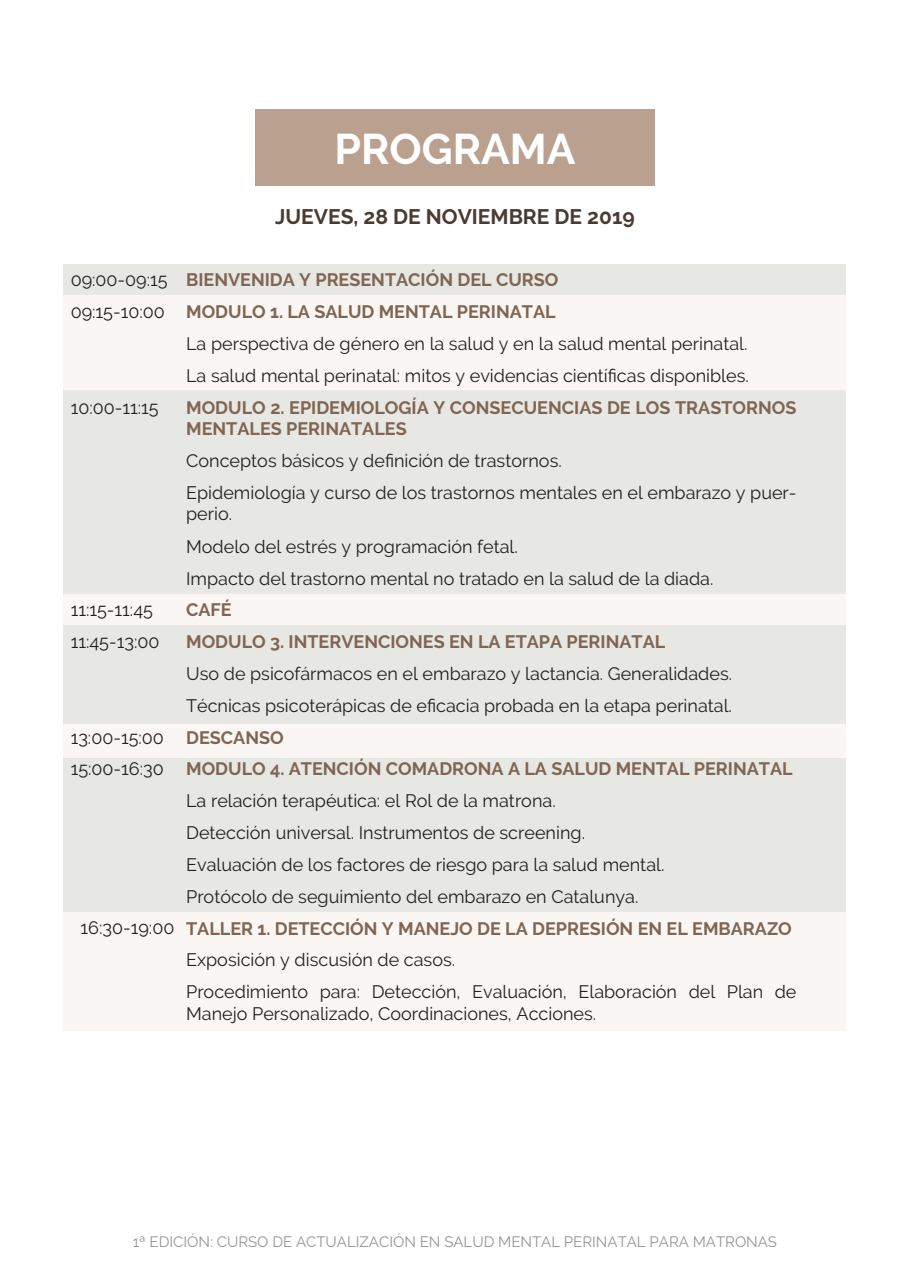
<style>
.page{position:relative;width:910px;height:1280px;background:#fff}
.page>*{position:absolute;margin:0;border:0;box-sizing:border-box;transform-origin:0 0}
.t1{font:700 42.75px "Raleway";color:#fff}
.t2{font:700 21px "Raleway";color:#493b32}
.t3{font:18px/32px "Raleway";color:#231f20}
.t4{font:700 18px/21.6px "Raleway";color:#806553}
.t5{font:15px "Raleway";color:#939598}
.s1{font-weight:400;color:#231f20}
</style>
<div class="page">
<div style="left:255px;top:109px;width:400px;height:77px;background:#baa08f"></div>
<div style="left:64px;top:265px;width:782px;height:30px;background:#e3e2de"></div>
<div style="left:64px;top:625px;width:782px;height:98px;background:#e3e2de"></div>
<div style="left:64px;top:758px;width:782px;height:153px;background:#e3e2de"></div>
<div style="left:64px;top:390px;width:782px;height:203px;background:#e3e2de"></div>
<div style="left:64px;top:295px;width:782px;height:95px;background:#faf6f3"></div>
<div style="left:64px;top:592px;width:782px;height:33px;background:#faf6f3"></div>
<div style="left:64px;top:723px;width:782px;height:35px;background:#faf6f3"></div>
<div style="left:64px;top:911px;width:782px;height:119px;background:#faf6f3"></div>
<h1 class="t1" style="left:335px;top:124px;width:242px">PROGRAMA</h1>
<p class="t2" style="left:275px;top:205px;width:361px">JUEVES, 28 DE NOVIEMBRE DE 2019</p>
<p class="t4" style="left:71px;top:269px;width:489px"><span class="s1">09:00-09:15</span> BIENVENIDA Y PRESENTACIÓN DEL CURSO</p>
<p class="t4" style="left:71px;top:301px;width:486px"><span class="s1">09:15-10:00</span> MODULO 1. LA SALUD MENTAL PERINATAL</p>
<p class="t3" style="left:186px;top:327px;width:563px">La perspectiva de género en la salud y en la salud mental perinatal.</p>
<p class="t3" style="left:186px;top:359px;width:564px">La salud mental perinatal: mitos y evidencias científicas disponibles.</p>
<p class="t3" style="left:71px;top:391px;width:90px">10:00-11:15</p>
<p class="t4" style="left:186px;top:397px;width:612px">MODULO 2. EPIDEMIOLOGÍA Y CONSECUENCIAS DE LOS TRASTORNOS<br>MENTALES PERINATALES</p>
<p class="t3" style="left:186px;top:445px;width:612px">Conceptos básicos y definición de trastornos.<br>Epidemiología y curso de los trastornos mentales en el embarazo y puer-</p>
<p class="t3" style="left:186px;top:498px;width:529px">perio.<br>Modelo del estrés y programación fetal.<br>Impacto del trastorno mental no tratado en la salud de la diada.</p>
<p class="t3" style="left:71px;top:594px;width:84px">11:15-11:45</p>
<p class="t4" style="left:186px;top:599px;width:47px">CAFÉ</p>
<p class="t3" style="left:71px;top:626px;width:90px">11:45-13:00</p>
<p class="t4" style="left:186px;top:631px;width:481px">MODULO 3. INTERVENCIONES EN LA ETAPA PERINATAL</p>
<p class="t3" style="left:186px;top:658px;width:548px">Uso de psicofármacos en el embarazo y lactancia. Generalidades.<br>Técnicas psicoterápicas de eficacia probada en la etapa perinatal.</p>
<p class="t4" style="left:71px;top:722px;width:723px;line-height:31.3px"><span class="s1">13:00-15:00</span> DESCANSO<br><span class="s1">15:00-16:30</span> MODULO 4. ATENCIÓN COMADRONA A LA SALUD MENTAL PERINATAL</p>
<p class="t3" style="left:186px;top:785px;width:480px">La relación terapéutica: el Rol de la matrona.<br>Detección universal. Instrumentos de screening.<br>Evaluación de los factores de riesgo para la salud mental.<br>Protócolo de seguimiento del embarazo en Catalunya.</p>
<p class="t4" style="left:81px;top:918px;width:713px"><span class="s1">16:30-19:00</span> TALLER 1. DETECCIÓN Y MANEJO DE LA DEPRESIÓN EN EL EMBARAZO</p>
<p class="t3" style="left:186px;top:944px;width:612px">Exposición y discusión de casos.<br>Procedimiento para: Detección, Evaluación, Elaboración del Plan de</p>
<p class="t3" style="left:186px;top:997px;width:412px">Manejo Personalizado, Coordinaciones, Acciones.</p>
<p class="t5" style="left:133px;top:1233px;width:646px">1ª EDICIÓN: CURSO DE ACTUALIZACIÓN EN SALUD MENTAL PERINATAL PARA MATRONAS</p>
</div>
